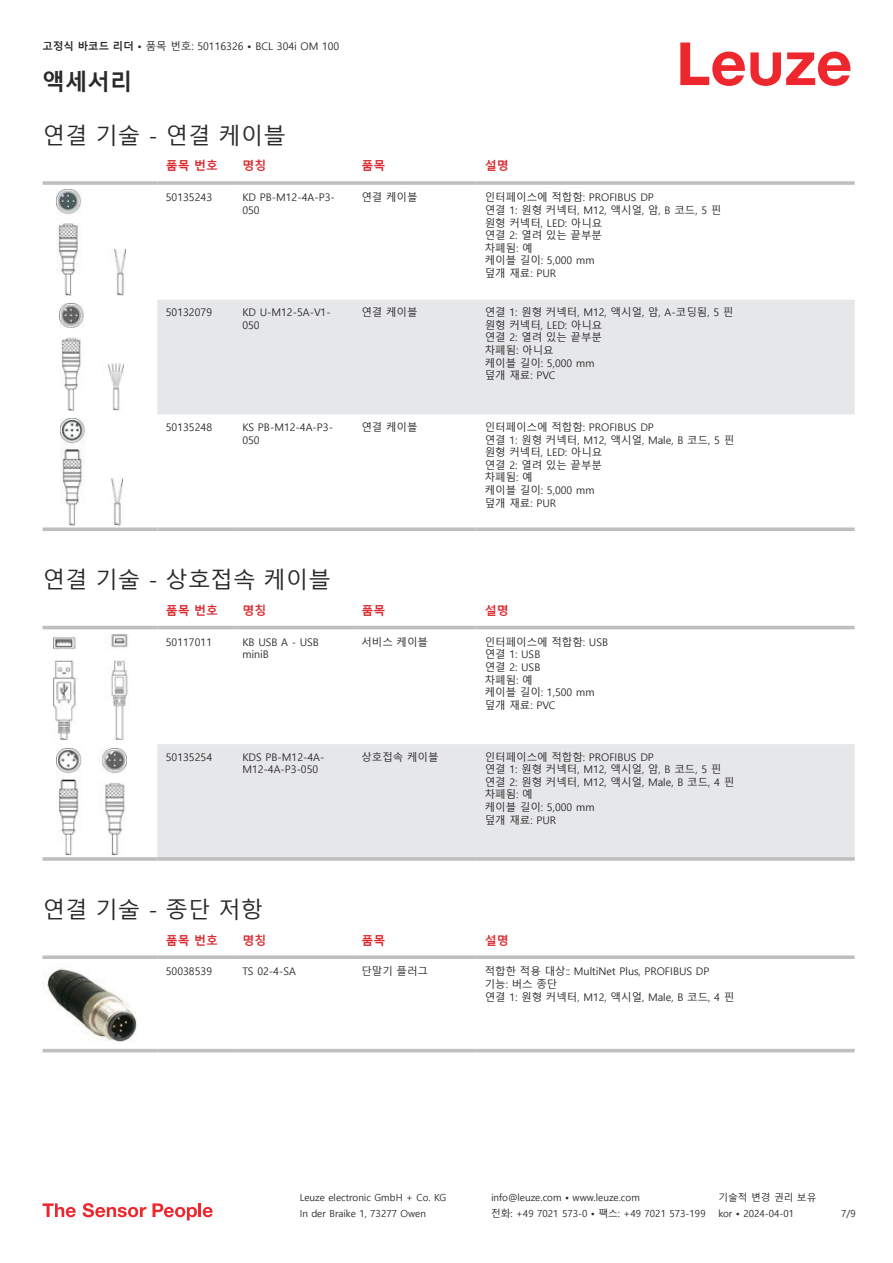
<style>
.page{position:relative;width:893px;height:1263px;background:#fff}
.page>*{position:absolute;margin:0;border:0;box-sizing:border-box;transform-origin:0 0}
.t1{font:22.5px "Malgun Gothic";color:#2b292a}
.t2{font:700 22.5px "Malgun Gothic";color:#2b292a}
.t3{font:700 12px "Malgun Gothic";color:#db2a30}
.t4{font:10.5px/12.6px "Malgun Gothic";color:#2b292a}
.t5{font:9.75px "Malgun Gothic";color:#2b292a}
.s1{font-weight:700}
</style>
<div class="page">
<svg style="left:680px;top:43px;width:170px;height:43px"></svg>
<div style="left:157px;top:300px;width:698px;height:114px;background:#e6e7e9"></div>
<hr style="left:43px;top:181px;width:114px;height:4px;background:#bdbfc1">
<hr style="left:157px;top:181px;width:77px;height:4px;background:#c8cacb">
<hr style="left:234px;top:181px;width:119px;height:4px;background:#c3c5c6">
<hr style="left:353px;top:181px;width:123px;height:4px;background:#bdbfc1">
<hr style="left:476px;top:181px;width:379px;height:4px;background:#c8cacb">
<svg style="left:43px;top:527px;width:114px;height:4px"></svg>
<svg style="left:157px;top:527px;width:77px;height:4px"></svg>
<svg style="left:234px;top:527px;width:119px;height:4px"></svg>
<svg style="left:353px;top:527px;width:123px;height:4px"></svg>
<svg style="left:476px;top:527px;width:379px;height:4px;fill:#bdbfc1"></svg>
<img style="left:57px;top:189px;width:69px;height:106px">
<img style="left:59px;top:304px;width:65px;height:106px">
<img style="left:60px;top:419px;width:63px;height:106px">
<svg style="left:43px;top:625px;width:812px;height:142px"></svg>
<div style="left:157px;top:744px;width:698px;height:113px;background:#e6e7e9"></div>
<hr style="left:43px;top:626px;width:114px;height:3px;background:#bdbfc1">
<hr style="left:157px;top:626px;width:77px;height:3px;background:#bdbfc1">
<hr style="left:234px;top:626px;width:119px;height:3px;background:#bdbfc1">
<hr style="left:353px;top:626px;width:123px;height:3px;background:#bdbfc1">
<hr style="left:476px;top:626px;width:379px;height:3px;background:#bdbfc1">
<hr style="left:43px;top:857px;width:114px;height:4px;background:#bdbfc1">
<hr style="left:157px;top:857px;width:77px;height:4px;background:#c4c6c8">
<hr style="left:234px;top:857px;width:119px;height:4px;background:#bdbfc1">
<hr style="left:353px;top:857px;width:123px;height:4px;background:#bdbfc1">
<hr style="left:476px;top:857px;width:379px;height:4px;background:#c4c6c8">
<img style="left:53px;top:634px;width:77px;height:106px">
<img style="left:56px;top:748px;width:70px;height:107px">
<svg style="left:43px;top:1052px;width:812px;height:1px"></svg>
<svg style="left:43px;top:955px;width:114px;height:4px"></svg>
<svg style="left:157px;top:955px;width:77px;height:4px"></svg>
<svg style="left:234px;top:955px;width:119px;height:4px"></svg>
<svg style="left:353px;top:955px;width:123px;height:4px"></svg>
<svg style="left:476px;top:955px;width:379px;height:4px;fill:#bdbfc1"></svg>
<hr style="left:43px;top:1049px;width:114px;height:3px;background:#bdbfc1">
<hr style="left:157px;top:1049px;width:77px;height:3px;background:#bdbfc1">
<hr style="left:234px;top:1049px;width:119px;height:3px;background:#bdbfc1">
<hr style="left:353px;top:1049px;width:123px;height:3px;background:#bdbfc1">
<hr style="left:476px;top:1049px;width:379px;height:3px;background:#bdbfc1">
<img style="left:44px;top:963px;width:93px;height:79px">
<svg style="left:43px;top:1203px;width:33px;height:14px"></svg>
<svg style="left:83px;top:1203px;width:63px;height:14px"></svg>
<svg style="left:153px;top:1203px;width:44px;height:17px"></svg>
<hr style="left:198px;top:1203px;width:3px;height:14px;background:#ed272d">
<svg style="left:203px;top:1207px;width:10px;height:10px"></svg>
<p class="t4" style="left:43px;top:40px;width:298px"><span class="s1">고정식 바코드 리더 •</span> 품목 번호: 50116326 <span class="s1">•</span> BCL 304i OM 100</p>
<h1 class="t2" style="left:43px;top:69px;width:91px">액세서리</h1>
<h1 class="t1" style="left:43px;top:123px;width:245px">연결 기술 - 연결 케이블</h1>
<p class="t3" style="left:166px;top:159px;width:54px">품목 번호</p>
<p class="t3" style="left:242px;top:159px;width:25px">명칭</p>
<p class="t3" style="left:361px;top:159px;width:25px">품목</p>
<p class="t3" style="left:485px;top:159px;width:25px">설명</p>
<p class="t4" style="left:166px;top:191px;width:48px">50135243</p>
<p class="t4" style="left:242px;top:191px;width:94px">KD PB-M12-4A-P3-<br>050</p>
<p class="t4" style="left:361px;top:191px;width:58px">연결 케이블</p>
<p class="t4" style="left:485px;top:191px;width:238px">인터페이스에 적합함: PROFIBUS DP<br>연결 1: 원형 커넥터, M12, 액시얼, 암, B 코드, 5 핀 원형 커넥터, LED: 아니요<br>연결 2: 열려 있는 끝부분<br>차폐됨: 예<br>케이블 길이: 5,000 mm<br>덮개 재료: PUR</p>
<p class="t4" style="left:166px;top:306px;width:48px">50132079</p>
<p class="t4" style="left:242px;top:306px;width:90px">KD U-M12-5A-V1-<br>050</p>
<p class="t4" style="left:361px;top:306px;width:58px">연결 케이블</p>
<p class="t4" style="left:485px;top:306px;width:250px">연결 1: 원형 커넥터, M12, 액시얼, 암, A-코딩됨, 5 핀 원형 커넥터, LED: 아니요<br>연결 2: 열려 있는 끝부분<br>차폐됨: 아니요<br>케이블 길이: 5,000 mm<br>덮개 재료: PVC</p>
<p class="t4" style="left:166px;top:421px;width:48px">50135248</p>
<p class="t4" style="left:242px;top:421px;width:92px">KS PB-M12-4A-P3-<br>050</p>
<p class="t4" style="left:361px;top:421px;width:58px">연결 케이블</p>
<p class="t4" style="left:485px;top:421px;width:251px">인터페이스에 적합함: PROFIBUS DP<br>연결 1: 원형 커넥터, M12, 액시얼, Male, B 코드, 5 핀 원형 커넥터, LED: 아니요<br>연결 2: 열려 있는 끝부분<br>차폐됨: 예<br>케이블 길이: 5,000 mm<br>덮개 재료: PUR</p>
<h1 class="t1" style="left:43px;top:567px;width:290px">연결 기술 - 상호접속 케이블</h1>
<p class="t3" style="left:166px;top:603px;width:54px">품목 번호</p>
<p class="t3" style="left:242px;top:603px;width:25px">명칭</p>
<p class="t3" style="left:361px;top:603px;width:25px">품목</p>
<p class="t3" style="left:485px;top:603px;width:25px">설명</p>
<p class="t4" style="left:166px;top:636px;width:48px">50117011</p>
<p class="t4" style="left:242px;top:636px;width:78px">KB USB A - USB miniB</p>
<p class="t4" style="left:361px;top:636px;width:68px">서비스 케이블</p>
<p class="t4" style="left:485px;top:636px;width:125px">인터페이스에 적합함: USB 연결 1: USB<br>연결 2: USB<br>차폐됨: 예<br>케이블 길이: 1,500 mm 덮개 재료: PVC</p>
<p class="t4" style="left:166px;top:751px;width:48px">50135254</p>
<p class="t4" style="left:242px;top:751px;width:84px">KDS PB-M12-4A-<br>M12-4A-P3-050</p>
<p class="t4" style="left:361px;top:751px;width:79px">상호접속 케이블</p>
<p class="t4" style="left:485px;top:751px;width:251px">인터페이스에 적합함: PROFIBUS DP<br>연결 1: 원형 커넥터, M12, 액시얼, 암, B 코드, 5 핀 연결 2: 원형 커넥터, M12, 액시얼, Male, B 코드, 4 핀 차폐됨: 예<br>케이블 길이: 5,000 mm<br>덮개 재료: PUR</p>
<h1 class="t1" style="left:43px;top:897px;width:222px">연결 기술 - 종단 저항</h1>
<p class="t3" style="left:166px;top:933px;width:54px">품목 번호</p>
<p class="t3" style="left:242px;top:933px;width:25px">명칭</p>
<p class="t3" style="left:361px;top:933px;width:25px">품목</p>
<p class="t3" style="left:485px;top:933px;width:25px">설명</p>
<p class="t4" style="left:166px;top:965px;width:48px">50038539</p>
<p class="t4" style="left:242px;top:965px;width:55px">TS 02-4-SA</p>
<p class="t4" style="left:361px;top:965px;width:68px">단말기 플러그</p>
<p class="t4" style="left:485px;top:965px;width:251px">적합한 적용 대상:: MultiNet Plus, PROFIBUS DP 기능: 버스 종단<br>연결 1: 원형 커넥터, M12, 액시얼, Male, B 코드, 4 핀</p>
<p class="t5" style="left:300px;top:1192px;width:148px">Leuze electronic GmbH + Co. KG</p>
<p class="t5" style="left:491px;top:1192px;width:150px">info@leuze.com • www.leuze.com</p>
<p class="t5" style="left:718px;top:1192px;width:100px">기술적 변경 권리 보유</p>
<p class="t5" style="left:300px;top:1208px;width:128px">In der Braike 1, 73277 Owen</p>
<p class="t5" style="left:491px;top:1208px;width:216px">전화: +49 7021 573-0 • 팩스: +49 7021 573-199</p>
<p class="t5" style="left:718px;top:1208px;width:77px">kor • 2024-04-01</p>
<p class="t5" style="left:841px;top:1208px;width:16px">7/9</p>
</div>
